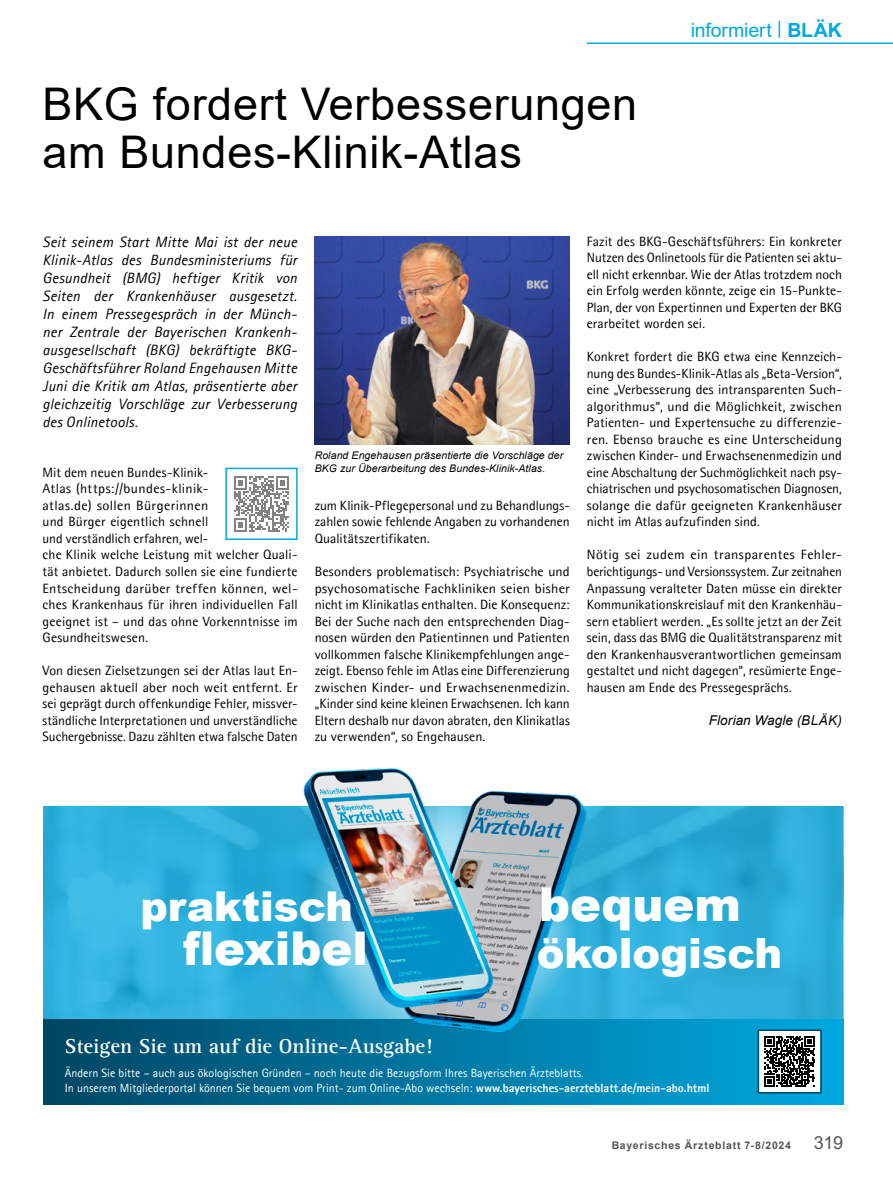
<style>
.page{position:relative;width:893px;height:1191px;background:#fff}
.page>*{position:absolute;margin:0;border:0;box-sizing:border-box;transform-origin:0 0}
.t1{font:900 46.5px "Arial";color:#fff}
.t2{font:45px/48px "Arial";letter-spacing:.015em;color:#000}
.t3{font:900 41.7px "Arial";color:#fff}
.t4{font:900 41.1px "Arial";color:#fff}
.t5{font:700 21px "Agfa Rotis Serif";color:#fff}
.t6{font:19.5px "Arial";letter-spacing:-.005em;color:#00a9e0}
.t7{font:18px "Arial";color:#575654}
.t8{font:italic 15px/18px "Agfa Rotis Sans Serif";letter-spacing:.01em;color:#000;text-align:justify}
.t9{font:13.5px/16.5px "Agfa Rotis Semisans";letter-spacing:.01em;color:#000;text-align:justify}
.t10{font:italic 13.5px "Arial";letter-spacing:.01em;color:#000}
.t11{font:12px/14.4px "Agfa Rotis Sans Serif";color:#fff}
.t12{font:italic 10.5px/13.5px "Arial";letter-spacing:.01em;color:#000}
.t13{font:700 10.5px "Arial";letter-spacing:.075em;color:#575654}
.s1{font-weight:700}
.s2{font-weight:800}
</style>
<div class="page">
<hr style="left:587px;top:43px;width:306px;height:1px;background:#00a9e0">
<svg style="left:234px;top:476px;width:55px;height:55px"></svg>
<div style="left:225px;top:468px;width:73px;height:72px;border:2px solid #00a9e0"></div>
<img style="left:315px;top:236px;width:255px;height:209px">
<svg style="left:44px;top:806px;width:799px;height:213px;background:#2dafdb"></svg>
<div style="left:44px;top:1019px;width:799px;height:85px;background:linear-gradient(to right,#004765,#00a8df)"></div>
<img style="left:284px;top:768px;width:318px;height:274px">
<div style="left:758px;top:1030px;width:63px;height:62px;background:#fff"></div>
<svg style="left:764px;top:1036px;width:51px;height:50px"></svg>
<div style="left:758px;top:1029px;width:64px;height:64px;border:2px solid #004663"></div>
<h2 class="t2" style="left:43px;top:80px;width:596px">BKG fordert Verbesserungen am Bundes-Klinik-Atlas</h2>
<h3 class="t6" style="left:691px;top:16px;width:153px">informiert <sup>|</sup> <span class="s1">BLÄK</span></h3>
<p class="t8" style="left:43px;top:233px;width:256px">Seit seinem Start Mitte Mai ist der neue Klinik-Atlas des Bundesministeriums für Gesundheit (BMG) heftiger Kritik von Seiten der Krankenhäuser ausgesetzt.<br>In einem Pressegespräch in der Münch&shy;ner Zentrale der Bayerischen Krankenh&shy;ausgesellschaft (BKG) bekräftigte BKG-Geschäftsführer Roland Engehausen Mitte Juni die Kritik am Atlas, präsentierte aber gleichzeitig Vorschläge zur Verbesserung des Onlinetools.</p>
<p class="t9" style="left:43px;top:464px;width:257px;text-align:left">Mit dem neuen Bundes-Klinik-<br>Atlas (https://bundes-klinik-<br>atlas.de) sollen Bürgerinnen<br>und Bürger eigentlich schnell<br>und verständlich erfahren, wel-<br>che Klinik welche Leistung mit welcher Quali&shy;tät anbietet. Dadurch sollen sie eine fundierte Entscheidung darüber treffen können, wel&shy;ches Krankenhaus für ihren individuellen Fall geeignet ist – und das ohne Vorkenntnisse im Gesundheitswesen.</p>
<p class="t9" style="left:43px;top:662px;width:257px">Von diesen Zielsetzungen sei der Atlas laut En&shy;gehausen aktuell aber noch weit entfernt. Er sei geprägt durch offenkundige Fehler, missver&shy;ständliche Interpretationen und unverständliche Suchergebnisse. Dazu zählten etwa falsche Daten</p>
<p class="t12" style="left:315px;top:448px;width:250px">Roland Engehausen präsentierte die Vorschläge der<br>BKG zur Überarbeitung des Bundes-Klinik-Atlas.</p>
<p class="t9" style="left:315px;top:497px;width:257px">zum Klinik-Pflegepersonal und zu Behandlungs&shy;zahlen sowie fehlende Angaben zu vorhandenen Qualitätszertifikaten.</p>
<p class="t9" style="left:315px;top:563px;width:257px">Besonders problematisch: Psychiatrische und psychosomatische Fachkliniken seien bisher nicht im Klinikatlas enthalten. Die Konsequenz:<br>Bei der Suche nach den entsprechenden Diag&shy;nosen würden den Patientinnen und Patienten vollkommen falsche Klinikempfehlungen ange&shy;zeigt. Ebenso fehle im Atlas eine Differenzierung zwischen Kinder- und Erwachsenenmedizin. „Kinder sind keine kleinen Erwachsenen. Ich kann Eltern deshalb nur davon abraten, den Klinikatlas zu verwenden“, so Engehausen.</p>
<p class="t9" style="left:587px;top:233px;width:257px">Fazit des BKG-Geschäftsführers: Ein konkreter Nutzen des Onlinetools für die Patienten sei aktu&shy;ell nicht erkennbar. Wie der Atlas trotzdem noch ein Erfolg werden könnte, zeige ein 15-Punkte-Plan, der von Expertinnen und Experten der BKG erarbeitet worden sei.</p>
<p class="t9" style="left:587px;top:348px;width:257px">Konkret fordert die BKG etwa eine Kennzeich&shy;nung des Bundes-Klinik-Atlas als „Beta-Version“, eine „Verbesserung des intransparenten Such&shy;algorithmus“, und die Möglichkeit, zwischen Patienten- und Expertensuche zu differenzie&shy;ren. Ebenso brauche es eine Unterscheidung zwischen Kinder- und Erwachsenenmedizin und eine Abschaltung der Suchmöglichkeit nach psy&shy;chiatrischen und psychosomatischen Diagnosen, solange die dafür geeigneten Krankenhäuser nicht im Atlas aufzufinden sind.</p>
<p class="t9" style="left:587px;top:546px;width:257px">Nötig sei zudem ein transparentes Fehler&shy;berichtigungs- und Versionssystem. Zur zeitnahen Anpassung veralteter Daten müsse ein direkter Kommunikationskreislauf mit den Krankenhäu&shy;sern etabliert werden. „Es sollte jetzt an der Zeit sein, dass das BMG die Qualitätstransparenz mit den Krankenhausverantwortlichen gemeinsam gestaltet und nicht dagegen“, resümierte Enge&shy;hausen am Ende des Pressegesprächs.</p>
<p class="t10" style="left:709px;top:711px;width:135px">Florian Wagle (BLÄK)</p>
<h3 class="t4" style="left:140px;top:876px;width:214px">praktisch</h3>
<h1 class="t1" style="left:539px;top:870px;width:203px">bequem</h1>
<h1 class="t1" style="left:183px;top:914px;width:186px">flexibel</h1>
<h3 class="t3" style="left:537px;top:923px;width:247px">ökologisch</h3>
<h3 class="t5" style="left:65px;top:1033px;width:369px">Steigen Sie um auf die Online-Ausgabe!</h3>
<p class="t11" style="left:65px;top:1066px;width:646px">Ändern Sie bitte – auch aus ökologischen Gründen – noch heute die Bezugsform Ihres Bayerischen Ärzteblatts.<br>In unserem Mitgliederportal können Sie bequem vom Print- zum Online-Abo wechseln: <span class="s2">www.bayerisches-aerzteblatt.de/mein-abo.html</span></p>
<p class="t13" style="left:612px;top:1137px;width:181px">Bayerisches Ärzteblatt 7-8/2024</p>
<h3 class="t7" style="left:814px;top:1130px;width:31px">319</h3>
</div>
